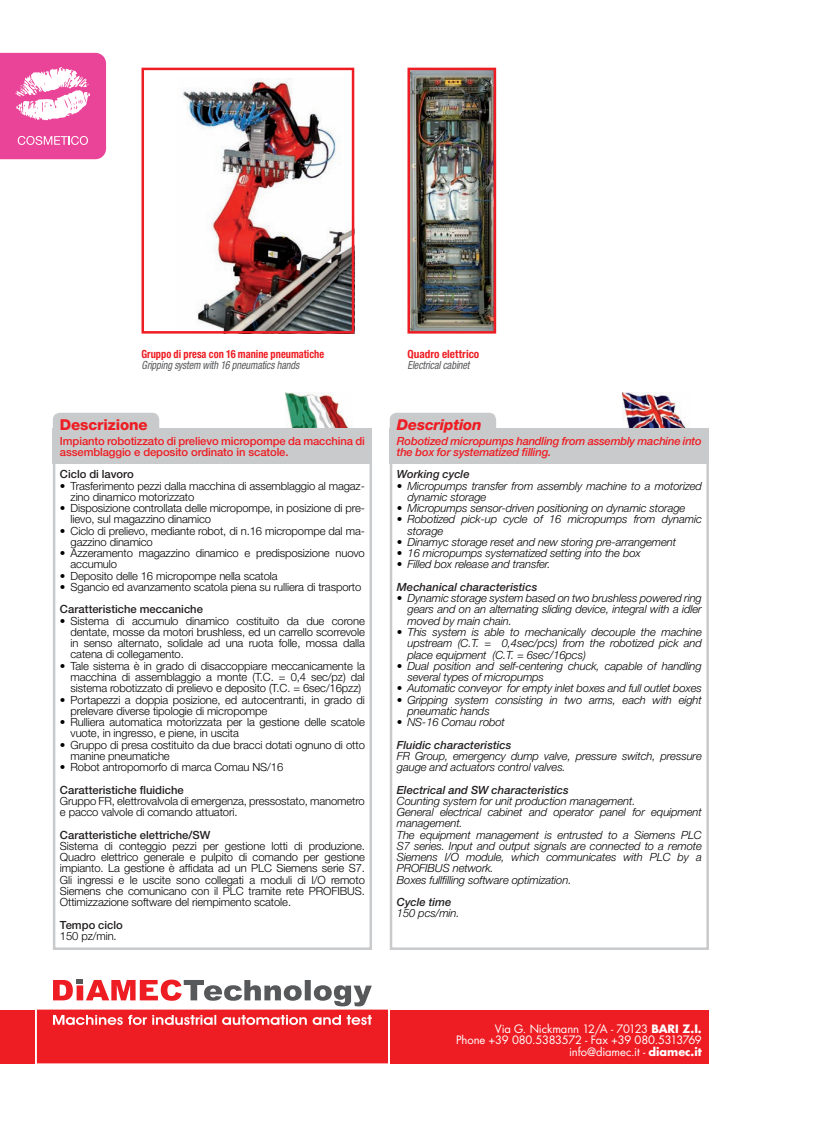
<style>
.page{position:relative;width:815px;height:1134px;background:#fff}
.page>*{position:absolute;margin:0;border:0;box-sizing:border-box;transform-origin:0 0}
.t1{font:italic 800 15px "Helvetica Neue";letter-spacing:-.01em;color:#ee1d23}
.t2{font:800 15px "Helvetica Neue";letter-spacing:-.01em;color:#ee1d23}
.t3{font:300 11.25px/11.2px "Helvetica Neue";letter-spacing:-.01em;color:#010203}
.t4{font:italic 300 11.25px/11.2px "Helvetica Neue";letter-spacing:-.01em;color:#010203}
.t5{font:500 11.25px "Helvetica Neue";color:#231f20}
.t6{font:italic 500 11.25px "Helvetica Neue";letter-spacing:.005em;color:#231f20}
.t7{font:11.25px/11.2px "Futura";letter-spacing:-.015em;color:#fff;text-align:right}
.t8{font:500 11.25px/11.2px "Helvetica Neue";letter-spacing:-.01em;color:#ee1d23}
.t9{font:italic 500 11.25px/11.2px "Helvetica Neue";letter-spacing:-.02em;color:#ee1d23}
.t10{font:italic condensed 11.25px "Helvetica Neue";letter-spacing:-.01em;color:#57585a;scale:.9 1}
.t11{font:700 condensed 11.25px "Helvetica Neue";color:#ee1d23;scale:.92 1}
.t12{font:700 condensed 11.25px "Helvetica Neue";color:#ee1d23}
.s1{font-weight:700}
</style>
<div class="page">
<div style="left:0;top:1009px;width:708px;height:54px;background:#ee1d23"></div>
<div style="left:35px;top:976px;width:354px;height:88px;background:#fff"></div>
<svg style="left:37px;top:979px;width:351px;height:84px"></svg>
<img style="left:622px;top:392px;width:66px;height:36px">
<div style="left:389px;top:428px;width:319px;height:36px;background:#c9cacc"></div>
<svg style="left:389px;top:412px;width:107px;height:16px;background:#cccdcf"></svg>
<div style="left:389px;top:428px;width:319px;height:521px;border:2px solid #c9cacc"></div>
<img style="left:285px;top:392px;width:67px;height:36px">
<div style="left:53px;top:428px;width:319px;height:36px;background:#c9cacc"></div>
<svg style="left:53px;top:412px;width:106px;height:16px;background:#cccdce"></svg>
<div style="left:53px;top:428px;width:319px;height:521px;border:2px solid #c9cacc"></div>
<svg style="left:0;top:53px;width:106px;height:106px"></svg>
<img style="left:183px;top:79px;width:168px;height:251px">
<div style="left:141px;top:68px;width:213px;height:265px;border:2px solid #ee1d23"></div>
<img style="left:410px;top:71px;width:83px;height:259px">
<div style="left:407px;top:68px;width:89px;height:265px;border:2px solid #ee1d23"></div>
<p class="t11" style="left:141px;top:347px;width:200px">Gruppo di presa con 16 manine pneumatiche</p>
<p class="t10" style="left:141px;top:358px;width:177px">Gripping system with 16 pneumatics hands</p>
<p class="t12" style="left:407px;top:347px;width:73px">Quadro elettrico</p>
<p class="t10" style="left:407px;top:358px;width:70px">Electrical cabinet</p>
<h1 class="t2" style="left:60px;top:416px;width:89px">Descrizione</h1>
<h1 class="t1" style="left:397px;top:416px;width:86px">Description</h1>
<p class="t8" style="left:60px;top:435px;width:306px">Impianto robotizzato di prelievo micropompe da macchina di assemblaggio e deposito ordinato in scatole.</p>
<p class="t5" style="left:60px;top:467px;width:75px">Ciclo di lavoro</p>
<p class="t3" style="left:71px;top:479px;width:296px;text-indent:-11px">• Trasferimento pezzi dalla macchina di assemblaggio al magaz&shy;zino dinamico motorizzato</p>
<p class="t3" style="left:71px;top:502px;width:296px;text-indent:-11px">• Disposizione controllata delle micropompe, in posizione di pre&shy;lievo, sul magazzino dinamico</p>
<p class="t3" style="left:70px;top:524px;width:296px;text-indent:-11px">• Ciclo di prelievo, mediante robot, di n.16 micropompe dal ma&shy;gazzino dinamico</p>
<p class="t3" style="left:71px;top:547px;width:296px;text-indent:-11px">• Azzeramento magazzino dinamico e predisposizione nuovo accumulo</p>
<p class="t3" style="left:60px;top:569px;width:219px">• Deposito delle 16 micropompe nella scatola</p>
<p class="t3" style="left:60px;top:581px;width:303px">• Sgancio ed avanzamento scatola piena su rulliera di trasporto</p>
<p class="t5" style="left:60px;top:602px;width:144px">Caratteristiche meccaniche</p>
<p class="t3" style="left:70px;top:614px;width:296px;text-align:justify;text-indent:-11px">• Sistema di accumulo dinamico costituito da due corone dentate, mosse da motori brushless, ed un carrello scorrevole in senso alternato, solidale ad una ruota folle, mossa dalla catena di collegamento.</p>
<p class="t3" style="left:70px;top:659px;width:296px;text-align:justify;text-indent:-11px">• Tale sistema è in grado di disaccoppiare meccanicamente la macchina di assemblaggio a monte (T.C. = 0,4 sec/pz) dal sistema robotizzato di prelievo e deposito (T.C. = 6sec/16pzz)</p>
<p class="t3" style="left:71px;top:693px;width:296px;text-indent:-11px">• Portapezzi a doppia posizione, ed autocentranti, in grado di prelevare diverse tipologie di micropompe</p>
<p class="t3" style="left:71px;top:716px;width:296px;text-indent:-11px">• Rulliera automatica motorizzata per la gestione delle scatole vuote, in ingresso, e piene, in uscita</p>
<p class="t3" style="left:71px;top:738px;width:296px;text-indent:-11px">• Gruppo di presa costituito da due bracci dotati ognuno di otto manine pneumatiche</p>
<p class="t3" style="left:60px;top:761px;width:225px">• Robot antropomorfo di marca Comau NS/16</p>
<p class="t5" style="left:60px;top:782px;width:125px">Caratteristiche fluidiche</p>
<p class="t3" style="left:60px;top:794px;width:306px">Gruppo FR, elettrovalvola di emergenza, pressostato, manometro e pacco valvole di comando attuatori.</p>
<p class="t5" style="left:60px;top:827px;width:152px">Caratteristiche elettriche/SW</p>
<p class="t3" style="left:60px;top:839px;width:306px;text-align:justify">Sistema di conteggio pezzi per gestione lotti di produzione.<br>Quadro elettrico generale e pulpito di comando per gestione impianto. La gestione è affidata ad un PLC Siemens serie S7.<br>Gli ingressi e le uscite sono collegati a moduli di I/O remoto Siemens che comunicano con il PLC tramite rete PROFIBUS.<br>Ottimizzazione software del riempimento scatole.</p>
<p class="t5" style="left:60px;top:917px;width:64px">Tempo ciclo</p>
<p class="t3" style="left:60px;top:929px;width:58px">150 pz/min.</p>
<p class="t9" style="left:397px;top:435px;width:306px">Robotized micropumps handling from assembly machine into the box for systematized filling.</p>
<p class="t6" style="left:397px;top:467px;width:74px">Working cycle</p>
<p class="t4" style="left:407px;top:479px;width:296px;text-indent:-11px">• Micropumps transfer from assembly machine to a motorized dynamic storage</p>
<p class="t4" style="left:397px;top:502px;width:290px">• Micropumps sensor-driven positioning on dynamic storage</p>
<p class="t4" style="left:407px;top:513px;width:296px;text-indent:-11px">• Robotized pick-up cycle of 16 micropumps from dynamic storage</p>
<p class="t4" style="left:397px;top:536px;width:281px">• Dinamyc storage reset and new storing pre-arrangement</p>
<p class="t4" style="left:397px;top:547px;width:245px">• 16 micropumps systematized setting into the box</p>
<p class="t4" style="left:397px;top:558px;width:155px">• Filled box release and transfer.</p>
<p class="t6" style="left:397px;top:580px;width:142px">Mechanical characteristics</p>
<p class="t4" style="left:407px;top:592px;width:296px;text-align:justify;text-indent:-11px">• Dynamic storage system based on two brushless powered ring gears and on an alternating sliding device, integral with a idler moved by main chain.</p>
<p class="t4" style="left:407px;top:626px;width:296px;text-align:justify;text-indent:-11px">• This system is able to mechanically decouple the machine upstream (C.T. = 0,4sec/pcs) from the robotized pick and place equipment (C.T. = 6sec/16pcs)</p>
<p class="t4" style="left:407px;top:659px;width:296px;text-indent:-11px">• Dual position and self-centering chuck, capable of handling several types of micropumps</p>
<p class="t4" style="left:397px;top:682px;width:306px">• Automatic conveyor for empty inlet boxes and full outlet boxes</p>
<p class="t4" style="left:407px;top:693px;width:296px;text-indent:-11px">• Gripping system consisting in two arms, each with eight pneumatic hands</p>
<p class="t4" style="left:397px;top:716px;width:110px">• NS-16 Comau robot</p>
<p class="t6" style="left:397px;top:737px;width:116px">Fluidic characteristics</p>
<p class="t4" style="left:397px;top:749px;width:306px">FR Group, emergency dump valve, pressure switch, pressure gauge and actuators control valves.</p>
<p class="t6" style="left:397px;top:782px;width:173px">Electrical and SW characteristics</p>
<p class="t4" style="left:397px;top:794px;width:306px">Counting system for unit production management.<br>General electrical cabinet and operator panel for equipment management.<br>The equipment management is entrusted to a Siemens PLC S7 series. Input and output signals are connected to a remote Siemens I/O module, which communicates with PLC by a PROFIBUS network.<br>Boxes fullfilling software optimization.</p>
<p class="t6" style="left:397px;top:895px;width:56px">Cycle time</p>
<p class="t4" style="left:397px;top:907px;width:64px">150 pcs/min.</p>
<p class="t7" style="left:456px;top:1023px;width:247px">Via G. Nickmann 12/A - 70123 <span class="s1">BARI Z.I.<br></span>Phone +39 080.5383572 - Fax +39 080.5313769 info@diamec.it - <span class="s1">diamec.it</span></p>
</div>
